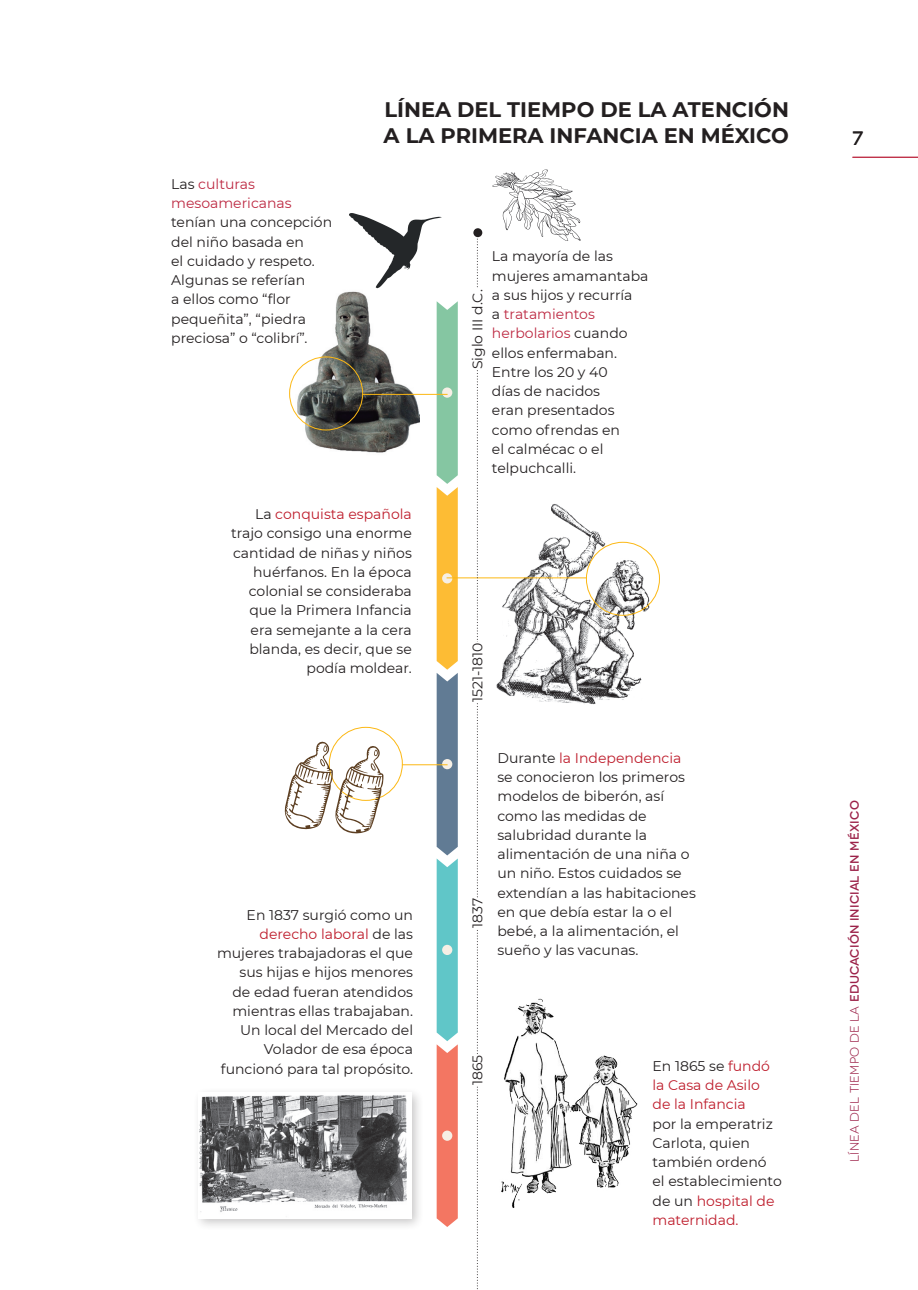
<style>
.page{position:relative;width:918px;height:1290px;background:#fff}
.page>*{position:absolute;margin:0;border:0;box-sizing:border-box;transform-origin:0 0}
.T1{font:700 21px "Montserrat";color:#231f20}
.t1{font:500 19.25px "Novecentowide";color:#231f20}
.Cuerpo_Memoria{font:14px/19.2px "Montserrat";color:#231f20}
.t2{font:500 12.25px "Novecentowide";letter-spacing:.015em;color:#9c2249}
.s1{color:#bd2a43}
.s2{color:#be1d2c}
.s3{font-weight:400}
</style>
<div class="page">
<hr style="left:852px;top:157px;width:66px;height:1px;background:#bd2a43">
<img style="left:501px;top:998px;width:137px;height:210px">
<svg style="left:437px;top:301px;width:21px;height:926px;background:#acac8d"></svg>
<div style="left:442px;top:1130px;width:10px;height:11px;background:#f6efe5;border-radius:50%"></div>
<img style="left:294px;top:288px;width:125px;height:165px">
<div style="left:289px;top:356px;width:74px;height:74px;border:1px solid #fcb814;border-radius:50%"></div>
<hr style="left:362px;top:394px;width:85px;height:1px;background:#fcb814">
<hr style="left:402px;top:764px;width:45px;height:1px;background:#fcb814">
<img style="left:491px;top:504px;width:166px;height:200px">
<svg style="left:349px;top:213px;width:93px;height:75px"></svg>
<svg style="left:492px;top:169px;width:88px;height:72px"></svg>
<div style="left:586px;top:542px;width:74px;height:74px;border:1px solid #fcb814;border-radius:50%"></div>
<hr style="left:446px;top:577px;width:140px;height:1px;background:#fcb814">
<svg style="left:284px;top:741px;width:99px;height:93px"></svg>
<svg style="left:477px;top:237px;width:1px;height:1053px"></svg>
<div style="left:469px;top:642px;width:13px;height:60px;background:#fff"></div>
<div style="left:469px;top:898px;width:13px;height:30px;background:#fff"></div>
<div style="left:469px;top:1055px;width:13px;height:30px;background:#fff"></div>
<div style="left:192px;top:1086px;width:232px;height:145px;background:#231f20;opacity:.25"></div>
<img style="left:198px;top:1093px;width:213px;height:125px">
<div style="left:473px;top:228px;width:9px;height:9px;background:#231f20;border-radius:50%"></div>
<div style="left:469px;top:289px;width:13px;height:80px;background:#fff"></div>
<p class="Cuerpo_Memoria" style="left:171px;top:174px;width:162px">Las <span class="s1">culturas mesoamericanas </span>tenían una concepción del niño basada en<br>el cuidado y respeto.<br>Algunas se referían<br>a ellos como “flor pequeñita”, “piedra preciosa” o “colibrí”.</p>
<p class="T1" style="left:384px;top:94px;width:406px">LÍNEA DEL TIEMPO DE LA ATENCIÓN</p>
<p class="T1" style="left:384px;top:120px;width:407px">A LA PRIMERA INFANCIA EN MÉXICO</p>
<p class="Cuerpo_Memoria" style="left:492px;top:246px;width:158px">La mayoría de las mujeres amamantaba a sus hijos y recurría<br>a <span class="s1">tratamientos herbolarios</span> cuando ellos enfermaban.<br>Entre los 20 y 40<br>días de nacidos<br>eran presentados como ofrendas en<br>el calmécac o el telpuchcalli.</p>
<p class="Cuerpo_Memoria" style="left:467px;top:369px;width:81px;rotate:-90deg">Siglo III d.C.</p>
<p class="Cuerpo_Memoria" style="left:231px;top:504px;width:182px;text-align:right">La <span class="s2">conquista española </span>trajo consigo una enorme cantidad de niñas y niños huérfanos. En la época colonial se consideraba que la Primera Infancia era semejante a la cera blanda, es decir, que se podía moldear.</p>
<p class="Cuerpo_Memoria" style="left:217px;top:904px;width:198px;text-align:right">En 1837 surgió como un <span class="s2">derecho laboral</span> de las mujeres trabajadoras el que sus hijas e hijos menores<br>de edad fueran atendidos mientras ellas trabajaban.<br>Un local del Mercado del<br>Volador de esa época funcionó para tal propósito.</p>
<p class="Cuerpo_Memoria" style="left:467px;top:702px;width:61px;rotate:-90deg">1521-1810</p>
<p class="Cuerpo_Memoria" style="left:467px;top:928px;width:31px;rotate:-90deg">1837</p>
<p class="Cuerpo_Memoria" style="left:497px;top:748px;width:200px">Durante <span class="s2">la Independencia </span>se conocieron los primeros modelos de biberón, así como las medidas de salubridad durante la alimentación de una niña o un niño. Estos cuidados se extendían a las habitaciones en que debía estar la o el bebé, a la alimentación, el sueño y las vacunas.</p>
<p class="Cuerpo_Memoria" style="left:467px;top:1085px;width:32px;rotate:-90deg">1865</p>
<p class="Cuerpo_Memoria" style="left:652px;top:1056px;width:131px">En 1865 se <span class="s2">fundó la Casa de Asilo<br>de la Infancia<br></span>por la emperatriz<br>Carlota, quien también ordenó el establecimiento de un <span class="s2">hospital de maternidad.</span></p>
<h2 class="t1" style="left:852px;top:127px;width:12px">7</h2>
<p class="t2" style="left:847px;top:1161px;width:363px;rotate:-90deg"><span class="s3">LÍNEA DEL TIEMPO DE LA</span> EDUCACIÓN INICIAL EN MÉXICO</p>
</div>
